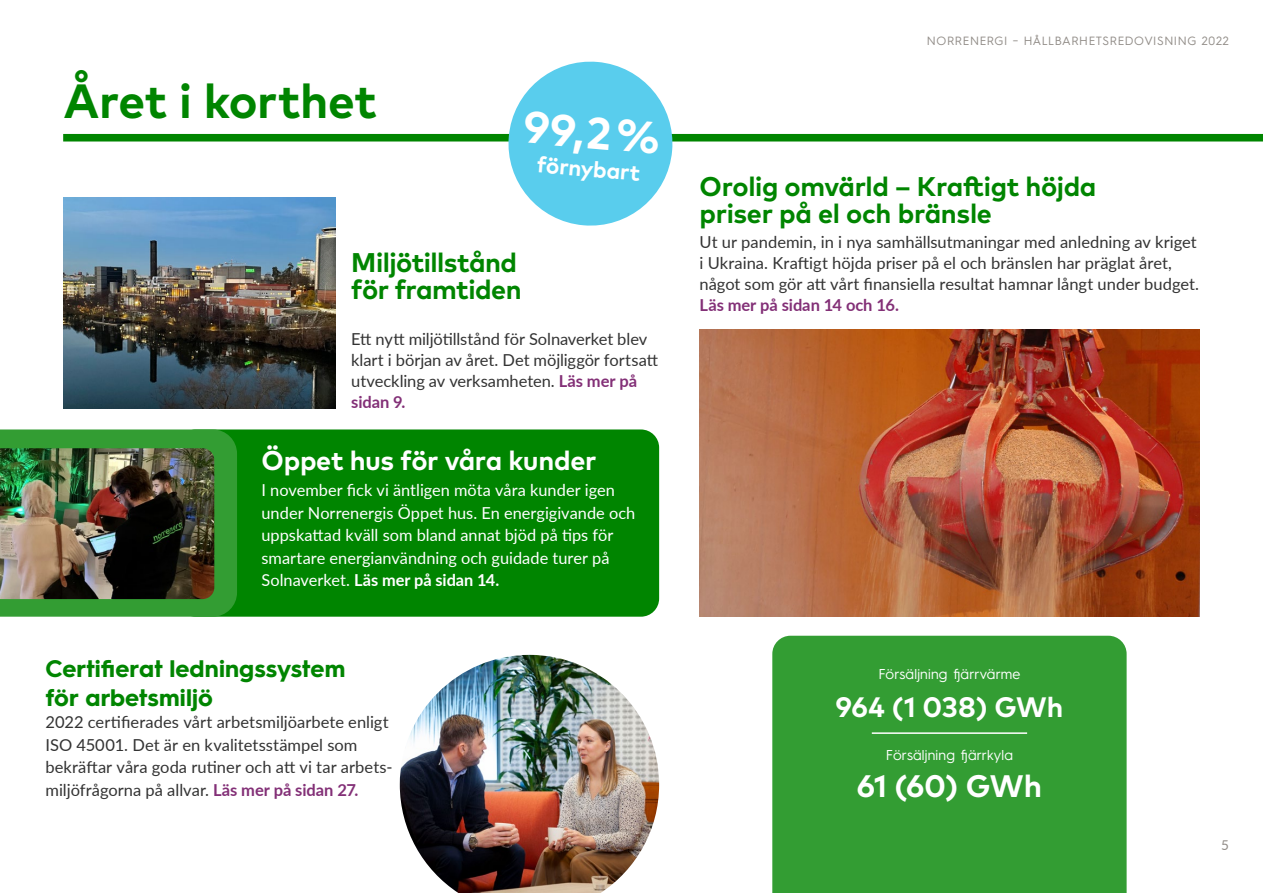
<style>
.page{position:relative;width:1263px;height:893px;background:#fff}
.page>*{position:absolute;margin:0;border:0;box-sizing:border-box;transform-origin:0 0}
.Huvudrubrik{font:700 48px "Mark W1 G";letter-spacing:-.005em;color:#008500}
.Brödtext{font:700 44.7px "Mark W1 G";color:#fff}
.t1{font:700 31.05px "Mark W1 G";letter-spacing:-.015em;color:#fff}
.t2{font:700 28.05px "Mark W1 G";letter-spacing:-.01em;color:#fff}
.Brödtext-2{font:700 27px/27px "Mark W1 G";letter-spacing:-.015em;color:#008500}
.Brödtext-3{font:700 27px "Mark W1 G";letter-spacing:-.015em;color:#fff}
.Brödtext-4{font:700 24px/28.8px "Hurme Geometric Sans 3";letter-spacing:.005em;color:#008500}
.Brödtext-5{font:700 22.5px "Mark W1 G";color:#fff}
.Brödtext-6{font:16.5px/21px "Lato";color:#333}
.Brödtext-7{font:16.5px/22.5px "Lato";color:#fff}
.t3{font:14.4px "Hurme Geometric Sans 3";letter-spacing:.015em;color:#fff}
.t4{font:13.5px "Lato";color:#928d88}
.t5{font:12px "Hurme Geometric Sans 3";letter-spacing:.05em;color:#928d88}
.s1{font-weight:700;color:#833077}
.s2{font-weight:700}
</style>
<div class="page">
<div style="left:177px;top:429px;width:482px;height:188px;background:#008500;border-radius:18px"></div>
<svg style="left:0;top:429px;width:237px;height:188px;background:#359d34"></svg>
<div style="left:772px;top:636px;width:354px;height:257px;background:#339d33"></div>
<img style="left:64px;top:198px;width:271px;height:210px">
<img style="left:699px;top:329px;width:500px;height:288px">
<img style="left:400px;top:655px;width:259px;height:238px">
<img style="left:0;top:448px;width:214px;height:151px">
<div style="left:63px;top:134px;width:1200px;height:8px;background:#008500"></div>
<hr style="left:872px;top:732px;width:155px;height:2px;background:#fff">
<svg style="left:505px;top:61px;width:171px;height:165px"></svg>
<p class="Huvudrubrik" style="left:64px;top:64px;width:315px">Året i korthet</p>
<p class="Brödtext" style="left:526px;top:92px;width:139px;rotate:5deg">99,2 %</p>
<p class="Brödtext-5" style="left:539px;top:147px;width:105px;rotate:5deg">förnybart</p>
<p class="Brödtext-2" style="left:351px;top:247px;width:172px">Miljötillstånd för framtiden</p>
<p class="Brödtext-6" style="left:351px;top:328px;width:308px">Ett nytt miljötillstånd för Solnaverket blev klart i början av året. Det möjliggör fortsatt utveckling av verksamheten. <span class="s1">Läs mer på sidan 9.</span></p>
<p class="Brödtext-3" style="left:261px;top:439px;width:336px">Öppet hus för våra kunder</p>
<p class="Brödtext-7" style="left:261px;top:478px;width:375px">I november fick vi äntligen möta våra kunder igen under Norrenergis Öppet hus. En energigivande och uppskattad kväll som bland annat bjöd på tips för smartare energianvändning och guidade turer på Solnaverket. <span class="s2">Läs mer på sidan 14.</span></p>
<p class="Brödtext-4" style="left:45px;top:653px;width:301px">Certifierat ledningssystem för arbetsmiljö</p>
<p class="Brödtext-6" style="left:45px;top:710px;width:349px;line-height:22.5px">2022 certifierades vårt arbetsmiljöarbete enligt ISO 45001. Det är en kvalitetsstämpel som bekräftar våra goda rutiner och att vi tar arbets&shy;miljöfrågorna på allvar. <span class="s1">Läs mer på sidan 27.</span></p>
<p class="t5" style="left:927px;top:33px;width:304px">NORRENERGI – HÅLLBARHETSREDOVISNING 2022</p>
<p class="Brödtext-2" style="left:699px;top:171px;width:398px">Orolig omvärld – Kraftigt höjda priser på el och bränsle</p>
<p class="Brödtext-6" style="left:699px;top:231px;width:501px">Ut ur pandemin, in i nya samhällsutmaningar med anledning av kriget i Ukraina. Kraftigt höjda priser på el och bränslen har präglat året, något som gör att vårt finansiella resultat hamnar långt under budget.<br><span class="s1">Läs mer på sidan 14 och 16.</span></p>
<p class="t3" style="left:878px;top:664px;width:144px">Försäljning fjärrvärme</p>
<p class="t2" style="left:835px;top:685px;width:229px">964 (1 038) GWh</p>
<p class="t3" style="left:886px;top:745px;width:129px">Försäljning fjärrkyla</p>
<p class="t1" style="left:857px;top:763px;width:187px">61 (60) GWh</p>
<p class="t4" style="left:1221px;top:835px;width:9px">5</p>
</div>
